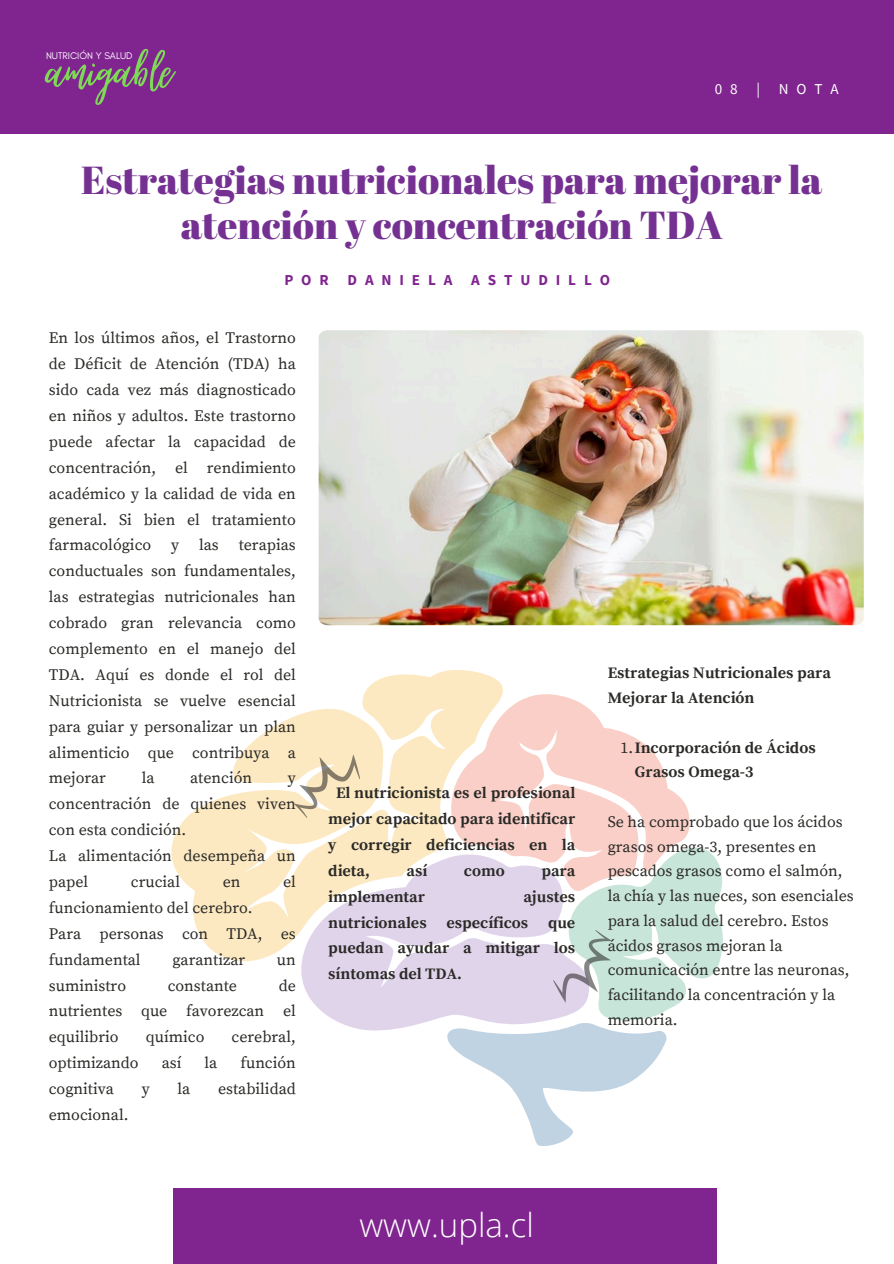
<style>
.page{position:relative;width:894px;height:1264px;background:#fff}
.page>*{position:absolute;margin:0;border:0;box-sizing:border-box;transform-origin:0 0}
.t1{font:72px "Virtual";color:#7ed957}
.t2{font:39px/45px "Abril Fatface";color:#753192;text-align:center}
.t3{font:300 33px "Open Sans";color:#fff}
.t4{font:15.9px/25.8px "Source Serif Pro";color:#2b2a27}
.t5{font:700 15.9px/25.8px "Source Serif Pro";color:#2b2a27}
.t6{font:700 15.15px "Source Sans Pro";letter-spacing:.52em;color:#80248f}
.t7{font:15.15px "Source Sans Pro";letter-spacing:.52em;color:#fff}
.t8{font:9.9px "Glacial Indifference";color:#fff}
.s1{font-weight:400}
</style>
<div class="page">
<div style="left:0;top:0;width:893px;height:133px;background:#80248f"></div>
<div style="left:173px;top:1187px;width:543px;height:76px;background:#80248f"></div>
<img style="left:318px;top:330px;width:545px;height:295px">
<svg style="left:301px;top:970px;width:141px;height:61px;fill:#e0d4eb"></svg>
<svg style="left:513px;top:694px;width:177px;height:147px;fill:#f9cfc8"></svg>
<svg style="left:171px;top:670px;width:342px;height:300px;fill:#fce9c8"></svg>
<svg style="left:287px;top:738px;width:82px;height:93px;background:#f2e2bf"></svg>
<svg style="left:442px;top:841px;width:281px;height:305px"></svg>
<h6 class="t1" style="left:46px;top:33px;width:128px">amigable</h6>
<p class="t8" style="left:46px;top:50px;width:88px">NUTRICIÓN Y SALUD</p>
<p class="t7" style="left:714px;top:79px;width:125px">08 | NOTA</p>
<p class="t2" style="left:81px;top:157px;width:742px">Estrategias nutricionales para mejorar la atención y concentración TDA</p>
<h5 class="t6" style="left:284px;top:270px;width:327px">POR DANIELA ASTUDILLO</h5>
<p class="t4" style="left:49px;top:326px;width:248px;text-align:justify">En los últimos años, el Trastorno de Déficit de Atención (TDA) ha sido cada vez más diagnosticado en niños y adultos. Este trastorno puede afectar la capacidad de concentración, el rendimiento académico y la calidad de vida en general. Si bien el tratamiento farmacológico y las terapias conductuales son fundamentales, las estrategias nutricionales han cobrado gran relevancia como complemento en el manejo del TDA. Aquí es donde el rol del Nutricionista se vuelve esencial para guiar y personalizar un plan alimenticio que contribuya a mejorar</p>
<p class="t4" style="left:142px;top:766px;width:14px">la</p>
<p class="t4" style="left:190px;top:766px;width:63px">atención</p>
<p class="t4" style="left:49px;top:766px;width:248px;text-align:justify;text-indent:239px">y concentración de quienes viven con esta condición.</p>
<p class="t4" style="left:49px;top:843px;width:248px">La alimentación desempeña un papel</p>
<p class="t4" style="left:131px;top:869px;width:51px">crucial</p>
<p class="t4" style="left:222px;top:869px;width:19px">en</p>
<p class="t4" style="left:283px;top:869px;width:14px">el</p>
<p class="t4" style="left:49px;top:895px;width:205px">funcionamiento del cerebro.</p>
<p class="t4" style="left:49px;top:921px;width:248px">Para personas con TDA, es fundamental</p>
<p class="t4" style="left:172px;top:947px;width:74px">garantizar</p>
<p class="t4" style="left:277px;top:947px;width:20px">un</p>
<p class="t4" style="left:49px;top:973px;width:248px;text-align:justify;text-indent:230px">de nutrientes que favorezcan el equilibrio</p>
<p class="t4" style="left:49px;top:973px;width:79px">suministro</p>
<p class="t4" style="left:168px;top:973px;width:71px">constante</p>
<p class="t4" style="left:146px;top:1024px;width:60px">químico</p>
<p class="t4" style="left:231px;top:1024px;width:66px">cerebral,</p>
<p class="t4" style="left:49px;top:1050px;width:91px">optimizando</p>
<p class="t4" style="left:162px;top:1050px;width:21px">así</p>
<p class="t4" style="left:204px;top:1050px;width:14px">la</p>
<p class="t4" style="left:240px;top:1050px;width:57px">función</p>
<p class="t4" style="left:49px;top:1076px;width:67px">cognitiva</p>
<p class="t4" style="left:142px;top:1076px;width:10px">y</p>
<p class="t4" style="left:177px;top:1076px;width:14px">la</p>
<p class="t4" style="left:218px;top:1076px;width:79px">estabilidad</p>
<p class="t4" style="left:49px;top:1102px;width:81px">emocional.</p>
<h6 class="t5" style="left:328px;top:780px;width:248px;text-align:justify;text-indent:8px">El nutricionista es el profesional mejor capacitado para identificar y corregir deficiencias en la dieta,</h6>
<h6 class="t5" style="left:406px;top:858px;width:22px">así</h6>
<h6 class="t5" style="left:464px;top:858px;width:42px">como</h6>
<h6 class="t5" style="left:541px;top:858px;width:35px">para</h6>
<h6 class="t5" style="left:328px;top:884px;width:98px">implementar</h6>
<h6 class="t5" style="left:328px;top:884px;width:248px;text-align:justify;text-indent:195px">ajustes nutricionales específicos que puedan ayudar a mitigar los síntomas del TDA.</h6>
<h4 class="t5" style="left:607px;top:661px;width:225px;line-height:24.8px">Estrategias Nutricionales para<br>Mejorar la Atención</h4>
<p class="t5" style="left:634px;top:735px;width:182px;line-height:24.8px;text-indent:-14px"><span class="s1">1.</span>Incorporación de Ácidos<br>Grasos Omega-3</p>
<p class="t4" style="left:607px;top:809px;width:247px;line-height:24.8px">Se ha comprobado que los ácidos grasos omega-3, presentes en pescados grasos como el salmón, la chía y las nueces, son esenciales para la salud del cerebro. Estos ácidos grasos mejoran la comunicación entre las neuronas, facilitando la concentración y la memoria.</p>
<h2 class="t3" style="left:359px;top:1201px;width:176px">www.upla.cl</h2>
</div>
